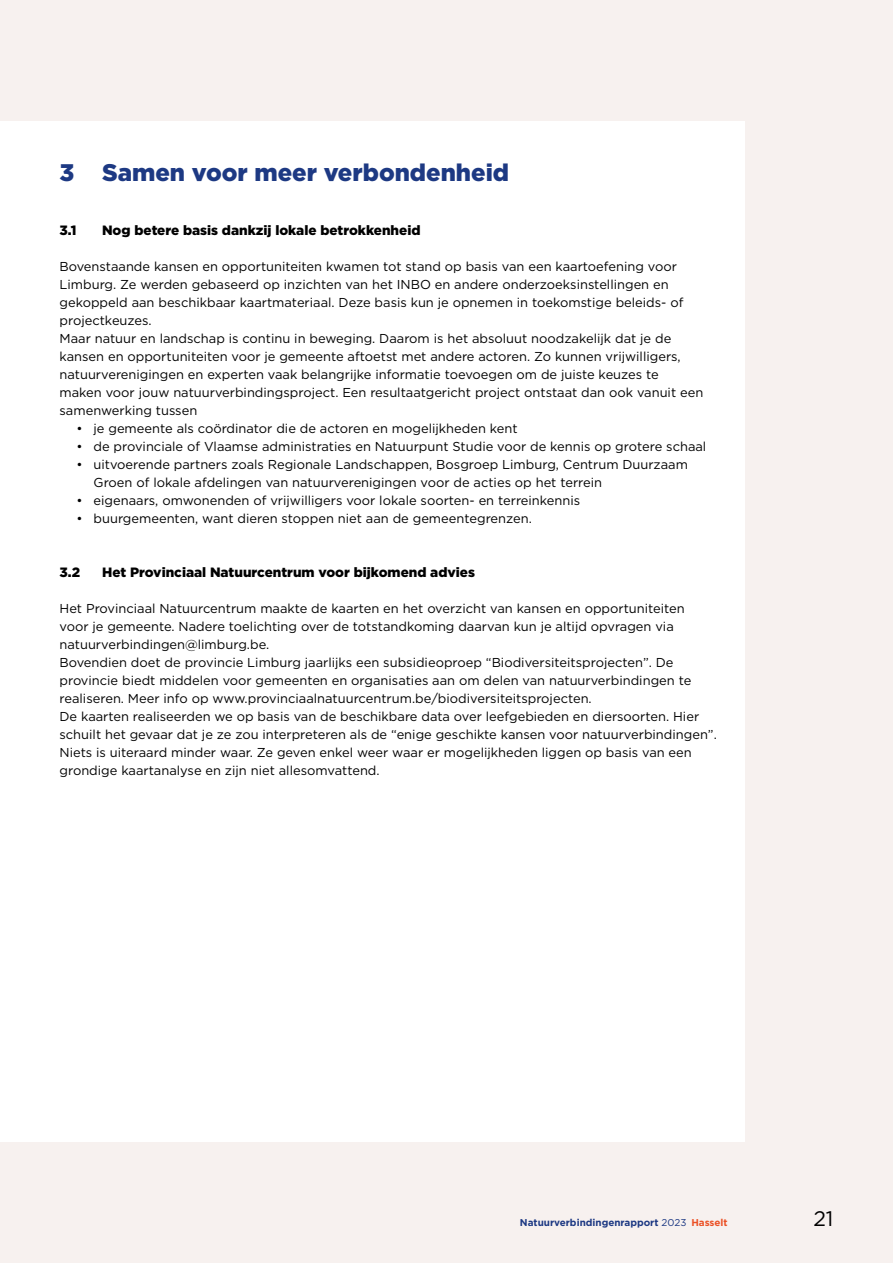
<style>
.page{position:relative;width:893px;height:1263px;background:#f7f1ef}
.page>*{position:absolute;margin:0;border:0;box-sizing:border-box;transform-origin:0 0}
.Titel_1{font:900 24px "Gotham";color:#1d3983}
.t1{font:21px "Gotham";color:#000}
.Titel_1_2{font:900 13.5px "Gotham";color:#000}
.Tekst_1_kolom_-recht{font:12.9px/18px "Gotham";color:#000}
.t2{font:700 9.9px "Gotham";color:#1d3983}
.s1{font-weight:400}
.s2{color:#eb5025}
</style>
<div class="page">
<div style="left:0;top:121px;width:745px;height:1021px;background:#fff"></div>
<p class="Titel_1" style="left:60px;top:156px;width:451px">3 Samen voor meer verbondenheid</p>
<p class="Titel_1_2" style="left:60px;top:221px;width:19px">3.1</p>
<p class="Titel_1_2" style="left:102px;top:221px;width:320px">Nog betere basis dankzij lokale betrokkenheid</p>
<p class="Tekst_1_kolom_-recht" style="left:60px;top:257px;width:625px">Bovenstaande kansen en opportuniteiten kwamen tot stand op basis van een kaartoefening voor Limburg. Ze werden gebaseerd op inzichten van het INBO en andere onderzoeksinstellingen en gekoppeld aan beschikbaar kaartmateriaal. Deze basis kun je opnemen in toekomstige beleids- of projectkeuzes.</p>
<p class="Tekst_1_kolom_-recht" style="left:60px;top:329px;width:645px">Maar natuur en landschap is continu in beweging. Daarom is het absoluut noodzakelijk dat je de kansen en opportuniteiten voor je gemeente aftoetst met andere actoren. Zo kunnen vrijwilligers, natuurverenigingen en experten vaak belangrijke informatie toevoegen om de juiste keuzes te maken voor jouw natuurverbindingsproject. Een resultaatgericht project ontstaat dan ook vanuit een samenwerking tussen</p>
<p class="Tekst_1_kolom_-recht" style="left:77px;top:419px;width:443px">• je gemeente als coördinator die de actoren en mogelijkheden kent</p>
<p class="Tekst_1_kolom_-recht" style="left:77px;top:437px;width:631px">• de provinciale of Vlaamse administraties en Natuurpunt Studie voor de kennis op grotere schaal</p>
<p class="Tekst_1_kolom_-recht" style="left:94px;top:455px;width:596px;text-indent:-17px">• uitvoerende partners zoals Regionale Landschappen, Bosgroep Limburg, Centrum Duurzaam<br>Groen of lokale afdelingen van natuurverenigingen voor de acties op het terrein</p>
<p class="Tekst_1_kolom_-recht" style="left:77px;top:491px;width:505px">• eigenaars, omwonenden of vrijwilligers voor lokale soorten- en terreinkennis</p>
<p class="Tekst_1_kolom_-recht" style="left:77px;top:509px;width:457px">• buurgemeenten, want dieren stoppen niet aan de gemeentegrenzen.</p>
<p class="Titel_1_2" style="left:60px;top:563px;width:22px">3.2</p>
<p class="Titel_1_2" style="left:102px;top:563px;width:375px">Het Provinciaal Natuurcentrum voor bijkomend advies</p>
<p class="Tekst_1_kolom_-recht" style="left:60px;top:599px;width:627px">Het Provinciaal Natuurcentrum maakte de kaarten en het overzicht van kansen en opportuniteiten voor je gemeente. Nadere toelichting over de totstandkoming daarvan kun je altijd opvragen via natuurverbindingen@limburg.be.</p>
<p class="Tekst_1_kolom_-recht" style="left:60px;top:653px;width:633px">Bovendien doet de provincie Limburg jaarlijks een subsidieoproep “Biodiversiteitsprojecten”. De provincie biedt middelen voor gemeenten en organisaties aan om delen van natuurverbindingen te realiseren. Meer info op www.provinciaalnatuurcentrum.be/biodiversiteitsprojecten.</p>
<p class="Tekst_1_kolom_-recht" style="left:60px;top:707px;width:659px">De kaarten realiseerden we op basis van de beschikbare data over leefgebieden en diersoorten. Hier schuilt het gevaar dat je ze zou interpreteren als de “enige geschikte kansen voor natuurverbindingen”.<br>Niets is uiteraard minder waar. Ze geven enkel weer waar er mogelijkheden liggen op basis van een grondige kaartanalyse en zijn niet allesomvattend.</p>
<p class="t2" style="left:520px;top:1215px;width:209px">Natuurverbindingenrapport <span class="s1">2023</span> <span class="s2">Hasselt</span></p>
<h2 class="t1" style="left:813px;top:1205px;width:22px">21</h2>
</div>
